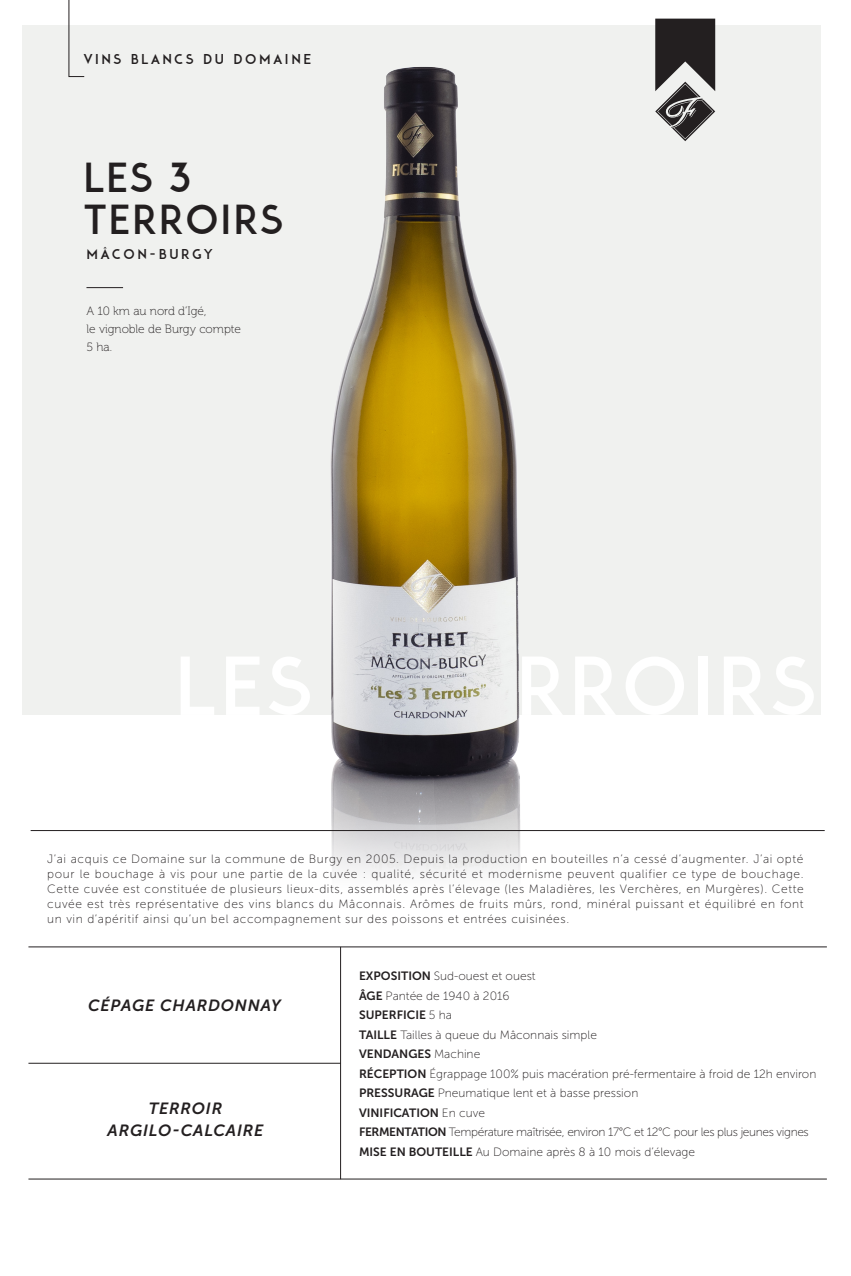
<style>
.page{position:relative;width:851px;height:1276px;background:#fff}
.page>*{position:absolute;margin:0;border:0;box-sizing:border-box;transform-origin:0 0}
.t1{font:39.6px/42px "ADAM";letter-spacing:.05em;color:#231f20}
.t2{font:italic 16.2px/22.2px "Museo Sans 700";letter-spacing:.05em;color:#231f20;text-align:center}
.t3{font:13.5px "ADAM";letter-spacing:.2em;color:#231f20}
.t4{font:12px/15px "Museo Sans 100";color:#231f20;text-align:justify}
.t5{font:12px "Museo Sans 100";letter-spacing:.05em;color:#231f20}
.t6{font:12px "Museo Sans 100";letter-spacing:-.03em;color:#231f20}
.t7{font:12px "Museo Sans 700";color:#231f20}
.t8{font:12px/18px "Museo 100";color:#231f20}
.s1{font-family:"Museo Sans 700"}
.s2{font-family:"Museo Sans 100"}
</style>
<div class="page">
<div style="left:22px;top:26px;width:798px;height:688px;background:#f0f1ef"></div>
<svg style="left:68px;top:0;width:17px;height:77px"></svg>
<hr style="left:86px;top:287px;width:37px;height:1px;background:#231f20">
<img style="left:264px;top:66px;width:322px;height:808px">
<hr style="left:340px;top:947px;width:1px;height:232px;background:#231f20">
<hr style="left:28px;top:946px;width:798px;height:1px;background:#231f20">
<hr style="left:31px;top:830px;width:793px;height:1px;background:#231f20">
<hr style="left:28px;top:1063px;width:313px;height:1px;background:#231f20">
<hr style="left:28px;top:1178px;width:798px;height:1px;background:#231f20">
<svg style="left:655px;top:19px;width:60px;height:122px"></svg>
<p class="t3" style="left:84px;top:51px;width:228px">VINS BLANCS DU DOMAINE</p>
<p class="t1" style="left:84px;top:156px;width:200px">LES 3<br>TERROIRS</p>
<p class="t3" style="left:86px;top:246px;width:127px">MÂCON-BURGY</p>
<p class="t8" style="left:86px;top:302px;width:156px">A 10 km au nord d’Igé,<br>le vignoble de Burgy compte<br>5 ha.</p>
<p class="t5" style="left:47px;top:852px;width:757px">J’ai acquis ce Domaine sur la commune de Burgy en 2005. Depuis la production en bouteilles n’a cessé d’augmenter. J’ai opté</p>
<p class="t4" style="left:47px;top:866px;width:758px">pour le bouchage à vis pour une partie de la cuvée : qualité, sécurité et modernisme peuvent qualifier ce type de bouchage.<br>Cette cuvée est constituée de plusieurs lieux-dits, assemblés après l’élevage (les Maladières, les Verchères, en Murgères). Cette cuvée est très représentative des vins blancs du Mâconnais. Arômes de fruits mûrs, rond, minéral puissant et équilibré en font un vin d’apéritif ainsi qu’un bel accompagnement sur des poissons et entrées cuisinées.</p>
<p class="t2" style="left:88px;top:994px;width:194px">CÉPAGE CHARDONNAY</p>
<p class="t2" style="left:108px;top:1097px;width:157px">TERROIR<br>ARGILO-CALCAIRE</p>
<p class="t4" style="left:359px;top:968px;width:178px"><span class="s1">EXPOSITION</span> Sud-ouest et ouest</p>
<p class="t4" style="left:359px;top:988px;width:152px"><span class="s1">ÂGE</span> Pantée de 1940 à 2016</p>
<p class="t7" style="left:359px;top:1008px;width:94px">SUPERFICIE <span class="s2">5 ha</span></p>
<p class="t4" style="left:359px;top:1027px;width:239px"><span class="s1">TAILLE</span> Tailles à queue du Mâconnais simple</p>
<p class="t7" style="left:359px;top:1047px;width:123px">VENDANGES <span class="s2">Machine</span></p>
<p class="t4" style="left:359px;top:1066px;width:459px"><span class="s1">RÉCEPTION</span> Égrappage 100% puis macération pré-fermentaire à froid de 12h environ</p>
<p class="t4" style="left:359px;top:1085px;width:281px"><span class="s1">PRESSURAGE</span> Pneumatique lent et à basse pression</p>
<p class="t7" style="left:359px;top:1106px;width:127px">VINIFICATION <span class="s2">En cuve</span></p>
<p class="t6" style="left:359px;top:1125px;width:451px"><span class="s1">FERMENTATION</span> Température maîtrisée, environ 17°C et 12°C pour les plus jeunes vignes</p>
<p class="t4" style="left:359px;top:1144px;width:337px"><span class="s1">MISE EN BOUTEILLE</span> Au Domaine après 8 à 10 mois d’élevage</p>
</div>
